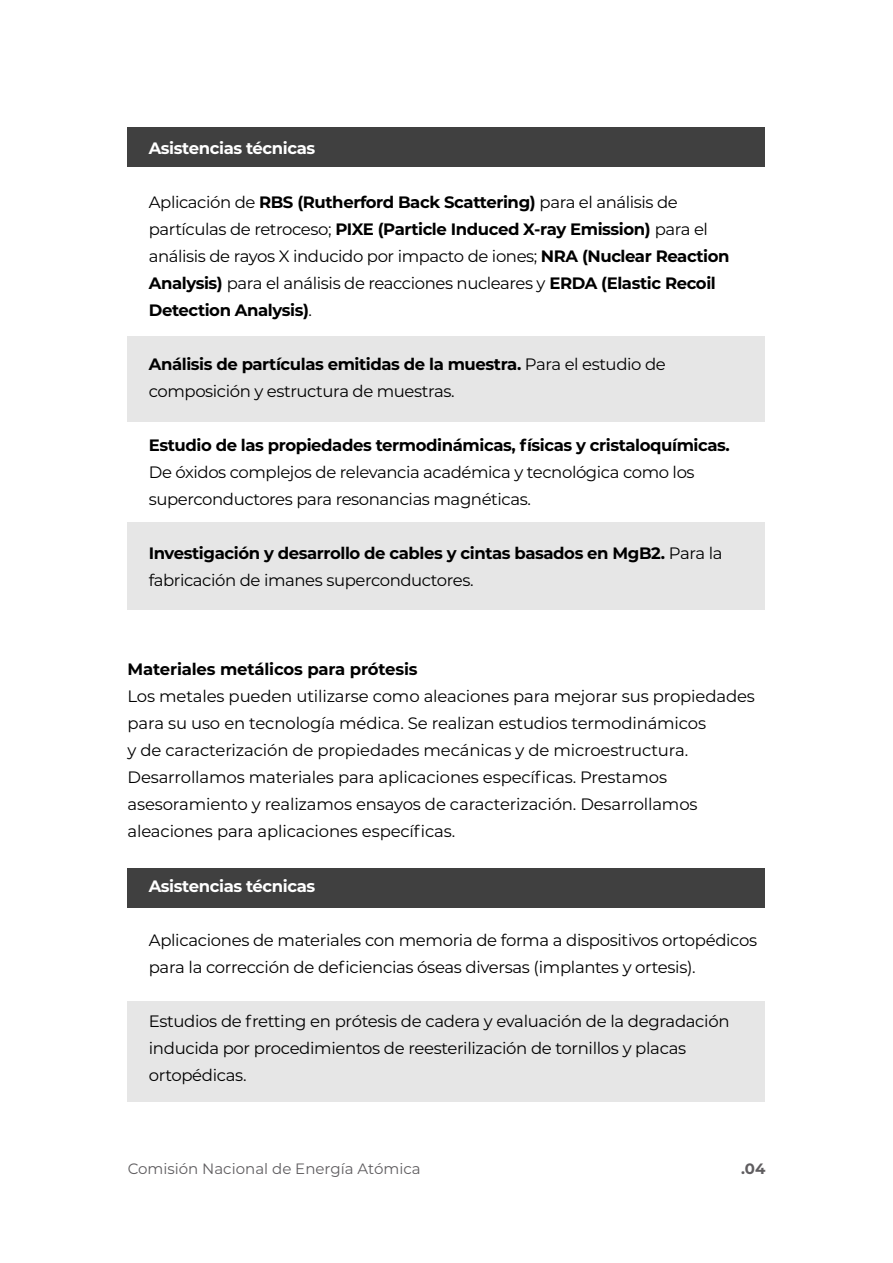
<style>
.page{position:relative;width:893px;height:1263px;background:#fff}
.page>*{position:absolute;margin:0;border:0;box-sizing:border-box;transform-origin:0 0}
.t1{font:16.5px/27px "Montserrat";letter-spacing:-.02em;color:#000}
.t2{font:700 16.5px/27px "Montserrat";letter-spacing:-.025em;color:#000}
.t3{font:700 16.5px "Montserrat";letter-spacing:-.025em;color:#fff}
.t4{font:15px "Montserrat";color:#1a171b}
.t5{font:700 15px "Montserrat";color:#1a171b}
.s1{font-weight:700}
.s2{font-weight:400}
</style>
<div class="page">
<div style="left:128px;top:128px;width:637px;height:39px;background:#404040"></div>
<div style="left:128px;top:336px;width:637px;height:85px;background:#e6e6e6"></div>
<div style="left:128px;top:523px;width:637px;height:87px;background:#e6e6e6"></div>
<div style="left:128px;top:868px;width:637px;height:40px;background:#404040"></div>
<div style="left:128px;top:1001px;width:637px;height:101px;background:#e6e6e6"></div>
<p class="t3" style="left:149px;top:136px;width:168px">Asistencias técnicas</p>
<p class="t1" style="left:149px;top:188px;width:582px">Aplicación de <span class="s1">RBS (Rutherford Back Scattering)</span> para el análisis de partículas de retroceso; <span class="s1">PIXE (Particle Induced X-ray Emission)</span> para el análisis de rayos X inducido por impacto de iones; <span class="s1">NRA (Nuclear Reaction Analysis)</span> para el análisis de reacciones nucleares y <span class="s1">ERDA (Elastic Recoil Detection Analysis)</span>.</p>
<p class="t1" style="left:149px;top:350px;width:518px"><span class="s1">Análisis de partículas emitidas de la muestra.</span> Para el estudio de composición y estructura de muestras.</p>
<p class="t2" style="left:149px;top:431px;width:583px">Estudio de las propiedades termodinámicas, físicas y cristaloquímicas.</p>
<p class="t1" style="left:149px;top:458px;width:547px">De óxidos complejos de relevancia académica y tecnológica como los superconductores para resonancias magnéticas.</p>
<p class="t2" style="left:149px;top:539px;width:575px">Investigación y desarrollo de cables y cintas basados en MgB2. <span class="s2">Para la fabricación de imanes superconductores.</span></p>
<p class="t2" style="left:128px;top:655px;width:291px">Materiales metálicos para prótesis</p>
<p class="t1" style="left:128px;top:682px;width:629px">Los metales pueden utilizarse como aleaciones para mejorar sus propiedades para su uso en tecnología médica. Se realizan estudios termodinámicos<br>y de caracterización de propiedades mecánicas y de microestructura.<br>Desarrollamos materiales para aplicaciones específicas. Prestamos asesoramiento y realizamos ensayos de caracterización. Desarrollamos aleaciones para aplicaciones específicas.</p>
<p class="t3" style="left:149px;top:875px;width:168px">Asistencias técnicas</p>
<p class="t1" style="left:149px;top:926px;width:610px">Aplicaciones de materiales con memoria de forma a dispositivos ortopédicos para la corrección de deficiencias óseas diversas (implantes y ortesis).</p>
<p class="t1" style="left:149px;top:1007px;width:582px">Estudios de fretting en prótesis de cadera y evaluación de la degradación inducida por procedimientos de reesterilización de tornillos y placas ortopédicas.</p>
<p class="t4" style="left:128px;top:1159px;width:295px">Comisión Nacional de Energía Atómica</p>
<p class="t5" style="left:741px;top:1158px;width:26px">.04</p>
</div>
